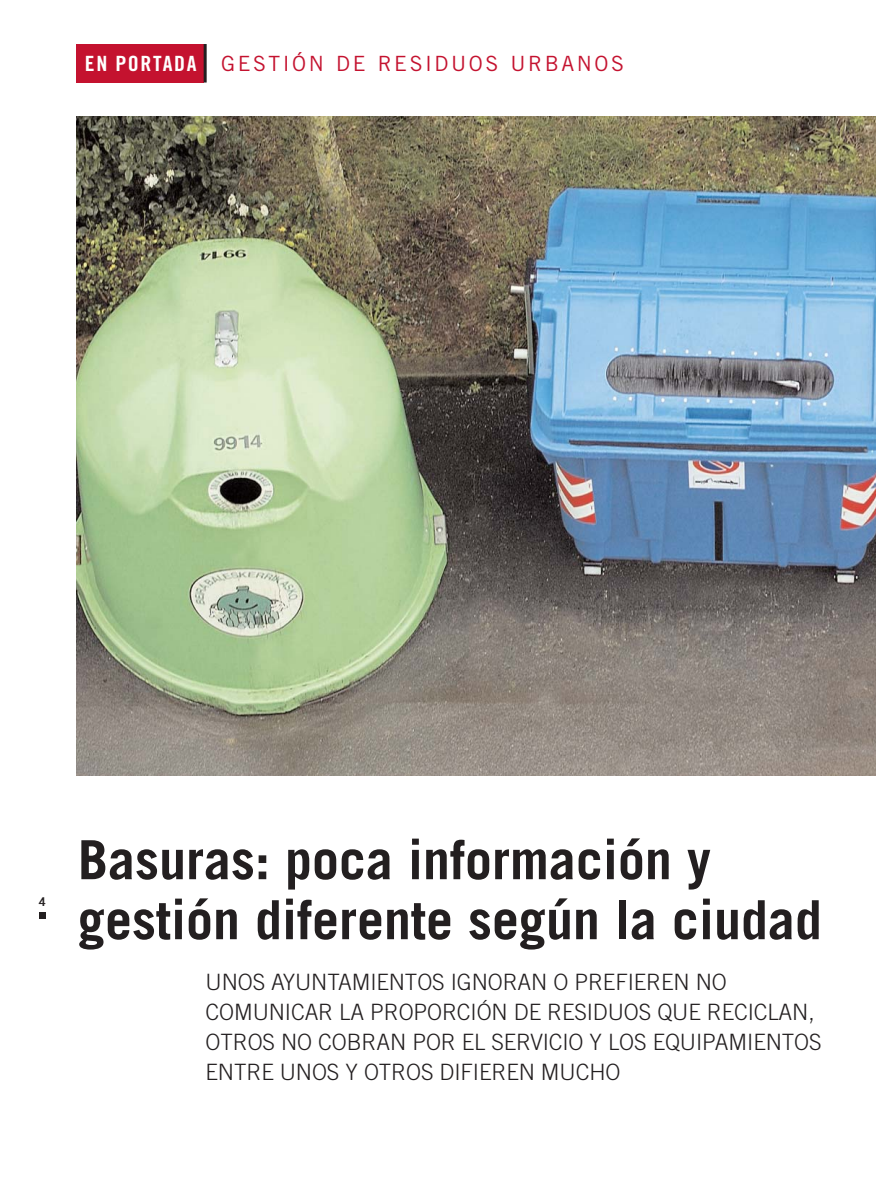
<style>
.page{position:relative;width:876px;height:1191px;background:#fff}
.page>*{position:absolute;margin:0;border:0;box-sizing:border-box;transform-origin:0 0}
.t1{font:700 54px/60px "Trade Gothic";color:#231f20}
.t2{font:300 22.5px/30px "Trade Gothic";letter-spacing:-.005em;color:#231f20}
.t3{font:21px "Trade Gothic";letter-spacing:.12em;color:#c4122f}
.t4{font:700 14.25px "Hydrous";color:#231f20}
.s1{font-family:"Trade Gothic Bold Cond Twenty";color:#fff}
</style>
<div class="page">
<img style="left:77px;top:116px;width:799px;height:659px">
<div style="left:39px;top:913px;width:7px;height:6px;background:#231f20"></div>
<div style="left:77px;top:44px;width:127px;height:39px;background:#c4122f"></div>
<hr style="left:204px;top:44px;width:3px;height:39px;background:#231f20">
<p class="t3" style="left:85px;top:56px;width:540px"><span class="s1">EN PORTADA</span> GESTIÓN DE RESIDUOS URBANOS</p>
<p class="t4" style="left:39px;top:897px;width:9px">4</p>
<h1 class="t1" style="left:78px;top:835px;width:745px">Basuras: poca información y gestión diferente según la ciudad</h1>
<p class="t2" style="left:206px;top:969px;width:618px">UNOS AYUNTAMIENTOS IGNORAN O PREFIEREN NO COMUNICAR LA PROPORCIÓN DE RESIDUOS QUE RECICLAN, OTROS NO COBRAN POR EL SERVICIO Y LOS EQUIPAMIENTOS ENTRE UNOS Y OTROS DIFIEREN MUCHO</p>
</div>
